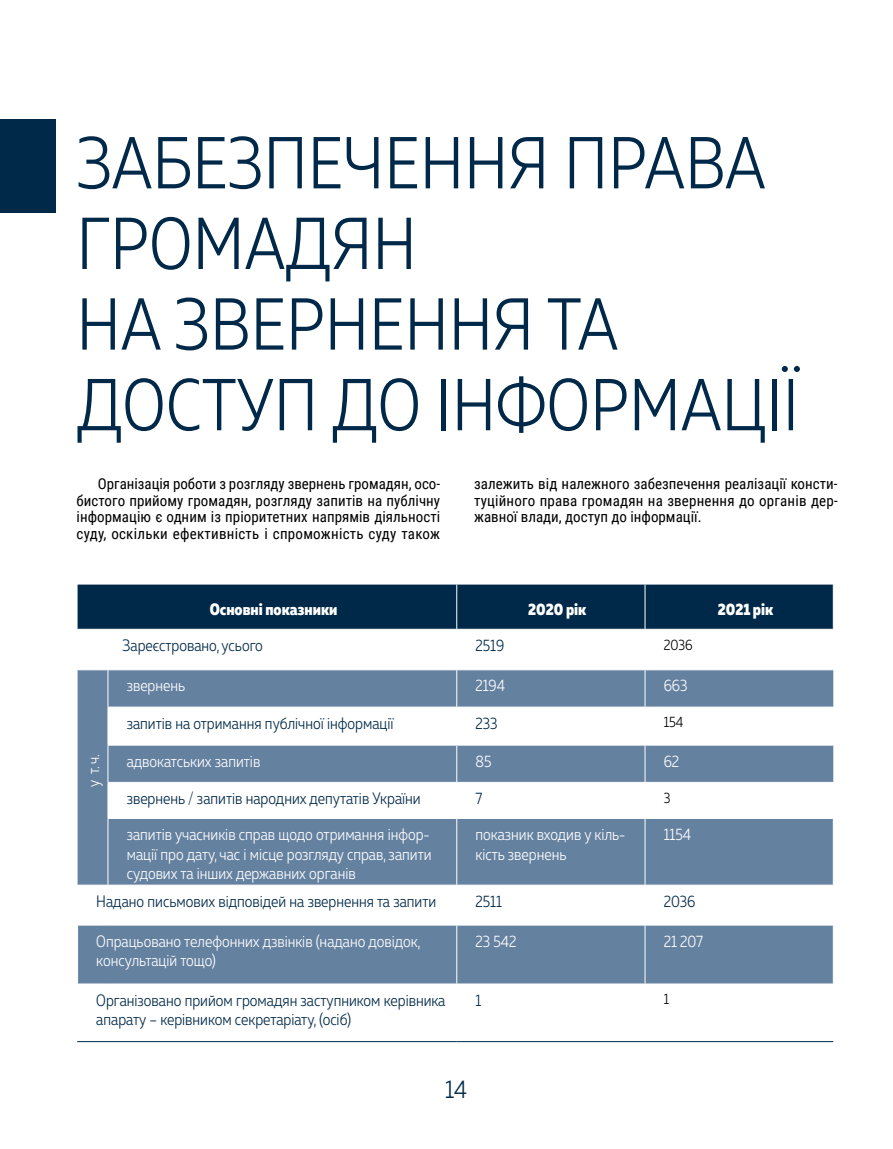
<style>
.page{position:relative;width:893px;height:1149px;background:#fff}
.page>*{position:absolute;margin:0;border:0;box-sizing:border-box;transform-origin:0 0}
.t1{font:300 73.2px/80.6px "Muller Narrow";letter-spacing:.01em;color:#002949}
.t2{font:300 25.5px "Muller Narrow";color:#002949}
.t3{font:300 16.5px/19.5px "Muller Narrow";color:#fff}
.t4{font:300 16.5px/19.5px "Muller Narrow";color:#002949}
.t5{font:800 16.5px "Muller Narrow";color:#fff}
.t6{font:15px/16.8px "Roboto Condensed";letter-spacing:.01em;color:#000;text-align:justify}
.t7{font:300 15px "Muller Narrow";color:#000}
</style>
<div class="page">
<div style="left:78px;top:584px;width:755px;height:44px;background:#002949"></div>
<svg style="left:78px;top:670px;width:755px;height:313px;fill:#6581a0"></svg>
<hr style="left:456px;top:584px;width:1px;height:44px;background:#fff">
<hr style="left:645px;top:584px;width:1px;height:44px;background:#fff">
<hr style="left:108px;top:782px;width:1px;height:35px;background:#fff">
<hr style="left:456px;top:782px;width:1px;height:35px;background:#fff">
<hr style="left:108px;top:745px;width:1px;height:36px;background:#fff">
<hr style="left:456px;top:745px;width:1px;height:36px;background:#fff">
<hr style="left:108px;top:781px;width:349px;height:1px;background:#fff">
<hr style="left:457px;top:781px;width:188px;height:1px;background:#fff">
<hr style="left:645px;top:781px;width:188px;height:1px;background:#fff">
<hr style="left:108px;top:707px;width:1px;height:37px;background:#fff">
<hr style="left:456px;top:707px;width:1px;height:37px;background:#fff">
<hr style="left:108px;top:744px;width:349px;height:1px;background:#fff">
<hr style="left:457px;top:744px;width:188px;height:1px;background:#fff">
<hr style="left:645px;top:744px;width:188px;height:1px;background:#fff">
<hr style="left:108px;top:670px;width:1px;height:36px;background:#fff">
<hr style="left:456px;top:670px;width:1px;height:36px;background:#fff">
<hr style="left:108px;top:706px;width:349px;height:1px;background:#fff">
<hr style="left:457px;top:706px;width:188px;height:1px;background:#fff">
<hr style="left:645px;top:706px;width:188px;height:1px;background:#fff">
<hr style="left:108px;top:818px;width:1px;height:66px;background:#fff">
<hr style="left:108px;top:817px;width:349px;height:1px;background:#fff">
<hr style="left:457px;top:817px;width:188px;height:1px;background:#fff">
<hr style="left:645px;top:817px;width:189px;height:1px;background:#fff">
<hr style="left:456px;top:818px;width:1px;height:66px;background:#fff">
<hr style="left:645px;top:818px;width:1px;height:66px;background:#fff">
<hr style="left:77px;top:884px;width:31px;height:1px;background:#fff">
<hr style="left:108px;top:884px;width:349px;height:1px;background:#fff">
<hr style="left:457px;top:884px;width:188px;height:1px;background:#fff">
<hr style="left:645px;top:884px;width:189px;height:1px;background:#fff">
<hr style="left:77px;top:924px;width:31px;height:1px;background:#fff">
<hr style="left:108px;top:924px;width:349px;height:1px;background:#fff">
<hr style="left:457px;top:924px;width:188px;height:1px;background:#fff">
<hr style="left:645px;top:924px;width:189px;height:1px;background:#fff">
<hr style="left:456px;top:925px;width:1px;height:58px;background:#fff">
<hr style="left:645px;top:925px;width:1px;height:58px;background:#fff">
<hr style="left:77px;top:1040px;width:31px;height:1px;background:#002949">
<hr style="left:108px;top:1040px;width:349px;height:1px;background:#002949">
<hr style="left:457px;top:1040px;width:188px;height:1px;background:#002949">
<hr style="left:645px;top:1040px;width:188px;height:1px;background:#002949">
<hr style="left:645px;top:670px;width:1px;height:36px;background:#fff">
<hr style="left:645px;top:745px;width:1px;height:36px;background:#fff">
<div style="left:0;top:119px;width:55px;height:94px;background:#002949"></div>
<h1 class="t1" style="left:77px;top:122px;width:723px">ЗАБЕЗПЕЧЕННЯ ПРАВА<br>ГРОМАДЯН<br>НА ЗВЕРНЕННЯ ТА<br>ДОСТУП ДО ІНФОРМАЦІЇ</h1>
<p class="t6" style="left:77px;top:474px;width:365px;text-indent:21px">Організація роботи з розгляду звернень громадян, осо&shy;бистого прийому громадян, розгляду запитів на публічну інформацію є одним із пріоритетних напрямів діяльності суду, оскільки ефективність і спроможність суду також</p>
<p class="t6" style="left:474px;top:474px;width:365px">залежить від належного забезпечення реалізації консти&shy;туційного права громадян на звернення до органів дер&shy;жавної влади, доступ до інформації.</p>
<p class="t5" style="left:210px;top:598px;width:129px">Основні показники</p>
<p class="t5" style="left:528px;top:598px;width:60px">2020 рік</p>
<p class="t5" style="left:718px;top:598px;width:57px">2021 рік</p>
<p class="t4" style="left:123px;top:635px;width:142px">Зареєстровано, усього</p>
<p class="t4" style="left:475px;top:635px;width:30px">2519</p>
<p class="t7" style="left:664px;top:635px;width:30px">2036</p>
<p class="t3" style="left:127px;top:675px;width:60px">звернень</p>
<p class="t3" style="left:475px;top:675px;width:31px">2194</p>
<p class="t3" style="left:664px;top:675px;width:25px">663</p>
<p class="t4" style="left:127px;top:713px;width:268px">запитів на отримання публічної інформації</p>
<p class="t4" style="left:475px;top:713px;width:24px">233</p>
<p class="t7" style="left:664px;top:713px;width:21px">154</p>
<p class="t3" style="left:127px;top:751px;width:135px">адвокатських запитів</p>
<p class="t3" style="left:475px;top:751px;width:17px">85</p>
<p class="t3" style="left:664px;top:751px;width:17px">62</p>
<p class="t4" style="left:127px;top:788px;width:296px">звернень / запитів народних депутатів України</p>
<p class="t4" style="left:475px;top:788px;width:8px">7</p>
<p class="t7" style="left:664px;top:788px;width:8px">3</p>
<p class="t3" style="left:127px;top:824px;width:306px;text-align:justify">запитів учасників справ щодо отримання інфор&shy;мації про дату, час і місце розгляду справ, запити судових та інших державних органів</p>
<p class="t3" style="left:475px;top:824px;width:151px">показник входив у кіль&shy;кість звернень</p>
<p class="t3" style="left:664px;top:824px;width:29px">1154</p>
<p class="t4" style="left:96px;top:890px;width:341px">Надано письмових відповідей на звернення та запити</p>
<p class="t4" style="left:475px;top:890px;width:28px">2511</p>
<p class="t4" style="left:664px;top:890px;width:33px">2036</p>
<p class="t3" style="left:96px;top:930px;width:326px">Опрацьовано телефонних дзвінків (надано довідок, консультацій тощо)</p>
<p class="t3" style="left:475px;top:930px;width:43px">23 542</p>
<p class="t3" style="left:664px;top:930px;width:41px">21 207</p>
<p class="t4" style="left:96px;top:989px;width:351px">Організовано прийом громадян заступником керівника апарату – керівником секретаріату, (осіб)</p>
<p class="t4" style="left:475px;top:989px;width:7px">1</p>
<p class="t7" style="left:664px;top:989px;width:7px">1</p>
<p class="t3" style="left:84px;top:787px;width:35px;rotate:-90deg">у т. ч.</p>
<h2 class="t2" style="left:445px;top:1072px;width:23px">14</h2>
</div>
